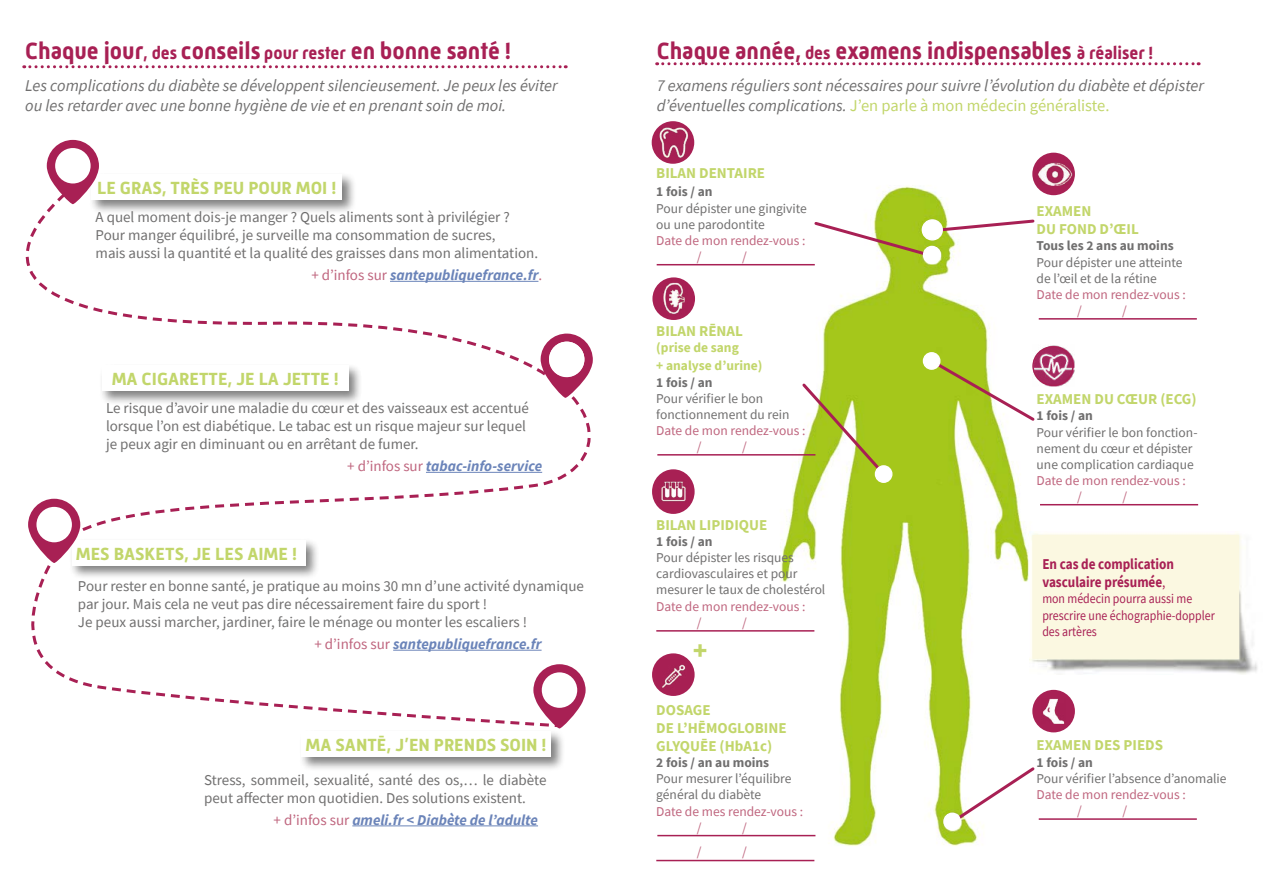
<style>
.page{position:relative;width:1263px;height:893px;background:#fff}
.page>*{position:absolute;margin:0;border:0;box-sizing:border-box;transform-origin:0 0}
.t1{font:700 27px "Mic 32 New";color:#c2d66b}
.t2{font:700 24px "Mic 32 New";color:#a82054;scale:.95 1}
.t3{font:700 18px "Mic 32 New";color:#c2d66b}
.t4{font:italic 16.5px/19.8px "Source Sans Pro";color:#706f6f}
.t5{font:15px/18px "Source Sans Pro";color:#706f6f}
.t6{font:italic 700 15px "Source Sans Pro";color:#6b84b9}
.t7{font:700 15px/18px "Source Sans Pro";color:#c2d66b}
.t8{font:700 15px/18px "Source Sans Pro";color:#a82054;scale:.88 1}
.t9{font:13.5px/16.2px "Source Sans Pro";color:#706f6f}
.t10{font:13.5px/16.2px "Source Sans Pro";color:#bf657e}
.t11{font:700 13.5px "Source Sans Pro";color:#706f6f}
.t12{font:13.5px/16.2px "Source Sans Pro";color:#a82054;scale:.88 1}
.t13{font:700 13.5px/18px "Source Sans Pro";color:#c2d66b}
.s1{font-size:18px}
.s2{font-weight:400;font-style:normal;color:#bf657e}
.s3{font-style:normal;color:#c2d66b}
.s4{font-weight:400}
</style>
<div class="page">
<img style="left:758px;top:185px;width:301px;height:661px">
<div style="left:89px;top:172px;width:267px;height:42px;background:#000;opacity:.5"></div>
<div style="left:91px;top:174px;width:251px;height:26px;background:#fff"></div>
<hr style="left:352px;top:825px;width:186px;height:1px;background:#6b84b9">
<div style="left:298px;top:729px;width:267px;height:42px;background:#000;opacity:.5"></div>
<div style="left:301px;top:731px;width:250px;height:26px;background:#fff"></div>
<svg style="left:541px;top:398px;width:50px;height:86px"></svg>
<svg style="left:102px;top:184px;width:439px;height:300px"></svg>
<svg style="left:25px;top:140px;width:248px;height:187px"></svg>
<svg style="left:24px;top:65px;width:542px;height:3px"></svg>
<svg style="left:540px;top:333px;width:53px;height:65px"></svg>
<div style="left:549px;top:342px;width:35px;height:35px;background:#fff;border-radius:50%"></div>
<svg style="left:28px;top:484px;width:558px;height:243px"></svg>
<svg style="left:48px;top:554px;width:514px;height:175px"></svg>
<div style="left:1032px;top:153px;width:43px;height:42px;background:#a82054;border-radius:50%"></div>
<img style="left:1038px;top:163px;width:34px;height:23px">
<div style="left:1032px;top:690px;width:43px;height:42px;background:#a82054;border-radius:50%"></div>
<img style="left:1043px;top:698px;width:22px;height:26px">
<img style="left:1032px;top:344px;width:43px;height:43px">
<img style="left:1029px;top:531px;width:229px;height:143px">
<div style="left:1033px;top:536px;width:205px;height:122px;background:#fbf8e1"></div>
<div style="left:1032px;top:535px;width:207px;height:124px;border:2px solid #fbf8e1"></div>
<div style="left:652px;top:469px;width:43px;height:45px;background:#a82054;border-radius:50%"></div>
<img style="left:661px;top:481px;width:25px;height:21px">
<div style="left:652px;top:653px;width:43px;height:43px;background:#a82054;border-radius:50%"></div>
<img style="left:656px;top:660px;width:34px;height:30px">
<div style="left:652px;top:121px;width:42px;height:43px;background:#a82054;border-radius:50%"></div>
<img style="left:657px;top:127px;width:33px;height:31px">
<svg style="left:812px;top:218px;width:224px;height:41px"></svg>
<svg style="left:927px;top:357px;width:110px;height:66px"></svg>
<div style="left:923px;top:353px;width:17px;height:16px;background:#fff;border-radius:50%"></div>
<div style="left:923px;top:352px;width:17px;height:18px;border:1px solid #fff;border-radius:50%"></div>
<svg style="left:949px;top:765px;width:88px;height:61px"></svg>
<div style="left:652px;top:277px;width:43px;height:43px;background:#a82054;border-radius:50%"></div>
<img style="left:660px;top:280px;width:27px;height:34px">
<svg style="left:800px;top:381px;width:88px;height:97px"></svg>
<div style="left:923px;top:246px;width:17px;height:17px;background:#fff;border-radius:50%"></div>
<div style="left:923px;top:246px;width:18px;height:18px;border:1px solid #fff;border-radius:50%"></div>
<div style="left:875px;top:466px;width:17px;height:16px;background:#fff;border-radius:50%"></div>
<div style="left:875px;top:465px;width:17px;height:18px;border:1px solid #fff;border-radius:50%"></div>
<div style="left:944px;top:813px;width:16px;height:17px;background:#fff;border-radius:50%"></div>
<div style="left:943px;top:813px;width:18px;height:17px;border:1px solid #fff;border-radius:50%"></div>
<div style="left:1032px;top:346px;width:42px;height:40px;border:1px solid #a82054;border-radius:50%"></div>
<svg style="left:657px;top:62px;width:542px;height:3px"></svg>
<hr style="left:657px;top:264px;width:158px;height:1px;background:#a82054">
<hr style="left:657px;top:454px;width:158px;height:2px;background:#a82054">
<hr style="left:656px;top:630px;width:158px;height:2px;background:#a82054">
<hr style="left:657px;top:835px;width:158px;height:1px;background:#a82054">
<hr style="left:1039px;top:318px;width:158px;height:2px;background:#a82054">
<hr style="left:1040px;top:504px;width:158px;height:1px;background:#a82054">
<hr style="left:1039px;top:818px;width:158px;height:2px;background:#a82054">
<hr style="left:656px;top:860px;width:158px;height:1px;background:#a82054">
<h2 class="t2" style="left:25px;top:37px;width:513px">Chaque jour<span class="s1">, des</span> conseils <span class="s1">pour rester</span> en bonne santé !</h2>
<p class="t4" style="left:25px;top:76px;width:534px">Les complications du diabète se développent silencieusement. Je peux les éviter ou les retarder avec une bonne hygiène de vie et en prenant soin de moi.</p>
<p class="t3" style="left:97px;top:177px;width:241px">LE GRAS, TRÈS PEU POUR MOI !</p>
<p class="t5" style="left:96px;top:208px;width:444px">A quel moment dois-je manger ? Quels aliments sont à privilégier ?<br>Pour manger équilibré, je surveille ma consommation de sucres,<br>mais aussi la quantité et la qualité des graisses dans mon alimentation.</p>
<p class="t6" style="left:311px;top:265px;width:232px"><span class="s2">+ d’infos sur</span> santepubliquefrance.fr<span class="s2">.</span></p>
<p class="t3" style="left:112px;top:369px;width:228px">MA CIGARETTE, JE LA JETTE !</p>
<p class="t5" style="left:106px;top:399px;width:424px">Le risque d’avoir une maladie du cœur et des vaisseaux est accentué lorsque l’on est diabétique. Le tabac est un risque majeur sur lequel je peux agir en diminuant ou en arrêtant de fumer.</p>
<p class="t6" style="left:347px;top:456px;width:196px"><span class="s2">+ d’infos sur</span> tabac-info-service</p>
<p class="t3" style="left:76px;top:543px;width:223px">MES BASKETS, JE LES AIME !</p>
<p class="t5" style="left:78px;top:577px;width:507px">Pour rester en bonne santé, je pratique au moins 30 mn d’une activité dynamique par jour. Mais cela ne veut pas dire nécessairement faire du sport !<br>Je peux aussi marcher, jardiner, faire le ménage ou monter les escaliers !</p>
<p class="t6" style="left:314px;top:634px;width:229px"><span class="s2">+ d’infos sur</span> santepubliquefrance.fr</p>
<p class="t3" style="left:306px;top:734px;width:242px">MA SANTĒ, J’EN PRENDS SOIN !</p>
<p class="t5" style="left:204px;top:770px;width:344px">Stress, sommeil, sexualité, santé des os,… le diabète peut affecter mon quotidien. Des solutions existent.</p>
<p class="t6" style="left:274px;top:810px;width:266px"><span class="s2">+ d’infos sur</span> ameli.fr &lt; Diabète de l’adulte</p>
<h2 class="t2" style="left:657px;top:37px;width:524px">Chaque année, <span class="s1">des</span> examens indispensables <span class="s1">à réaliser !</span></h2>
<p class="t4" style="left:657px;top:76px;width:549px">7 examens réguliers sont nécessaires pour suivre l’évolution du diabète et dépister d’éventuelles complications. <span class="s3">J’en parle à mon médecin généraliste.</span></p>
<p class="t7" style="left:656px;top:164px;width:110px">BILAN DENTAIRE</p>
<p class="t11" style="left:656px;top:183px;width:58px">1 fois / an</p>
<p class="t9" style="left:656px;top:200px;width:152px">Pour dépister une gingivite ou une parodontite</p>
<p class="t10" style="left:697px;top:232px;width:110px;text-indent:-40px">Date de mon rendez-vous : /</p>
<p class="t10" style="left:742px;top:249px;width:6px">/</p>
<p class="t7" style="left:656px;top:322px;width:88px">BILAN RĒNAL</p>
<p class="t13" style="left:656px;top:339px;width:108px">(prise de sang<br>+ analyse d’urine)</p>
<p class="t11" style="left:656px;top:373px;width:58px">1 fois / an</p>
<p class="t9" style="left:656px;top:390px;width:135px">Pour vérifier le bon fonctionnement du rein</p>
<p class="t10" style="left:697px;top:423px;width:110px;text-indent:-40px">Date de mon rendez-vous : /</p>
<p class="t10" style="left:742px;top:439px;width:6px">/</p>
<p class="t7" style="left:656px;top:515px;width:113px">BILAN LIPIDIQUE</p>
<p class="t11" style="left:656px;top:532px;width:58px">1 fois / an</p>
<p class="t9" style="left:656px;top:549px;width:171px">Pour dépister les risques cardiovasculaires et pour mesurer le taux de cholestérol</p>
<p class="t10" style="left:697px;top:598px;width:110px;text-indent:-40px">Date de mon rendez-vous : /</p>
<p class="t10" style="left:742px;top:614px;width:6px">/</p>
<h1 class="t1" style="left:692px;top:633px;width:17px">+</h1>
<p class="t7" style="left:656px;top:700px;width:132px">DOSAGE<br>DE L’HĒMOGLOBINE<br>GLYQUĒE (HbA1c)</p>
<p class="t11" style="left:656px;top:753px;width:114px">2 fois / an au moins</p>
<p class="t9" style="left:656px;top:770px;width:137px">Pour mesurer l’équilibre général du diabète</p>
<p class="t10" style="left:697px;top:803px;width:108px;text-indent:-40px">Date de mes rendez-vous : /</p>
<p class="t10" style="left:742px;top:819px;width:6px">/</p>
<p class="t10" style="left:697px;top:844px;width:6px">/</p>
<p class="t10" style="left:742px;top:844px;width:6px">/</p>
<p class="t7" style="left:1036px;top:202px;width:104px">EXAMEN<br>DU FOND D’ŒIL</p>
<p class="t11" style="left:1036px;top:237px;width:139px">Tous les 2 ans au moins</p>
<p class="t9" style="left:1036px;top:254px;width:148px">Pour dépister une atteinte de l’œil et de la rétine</p>
<p class="t10" style="left:1077px;top:286px;width:110px;text-indent:-40px">Date de mon rendez-vous : /</p>
<p class="t10" style="left:1122px;top:302px;width:6px">/</p>
<p class="t7" style="left:1036px;top:390px;width:162px">EXAMEN DU CŒUR (ECG)</p>
<p class="t11" style="left:1036px;top:407px;width:58px">1 fois / an</p>
<p class="t9" style="left:1036px;top:424px;width:162px">Pour vérifier le bon fonction&shy;nement du cœur et dépister une complication cardiaque</p>
<p class="t10" style="left:1077px;top:472px;width:110px;text-indent:-40px">Date de mon rendez-vous : /</p>
<p class="t10" style="left:1122px;top:489px;width:6px">/</p>
<p class="t8" style="left:1042px;top:555px;width:151px">En cas de complication vasculaire présumée<span class="s4">,</span></p>
<p class="t12" style="left:1042px;top:591px;width:197px">mon médecin pourra aussi me prescrire une échographie-doppler des artères</p>
<p class="t7" style="left:1036px;top:736px;width:128px">EXAMEN DES PIEDS</p>
<p class="t11" style="left:1036px;top:753px;width:58px">1 fois / an</p>
<p class="t9" style="left:1036px;top:770px;width:192px">Pour vérifier l’absence d’anomalie</p>
<p class="t10" style="left:1077px;top:786px;width:110px;text-indent:-40px">Date de mon rendez-vous : /</p>
<p class="t10" style="left:1122px;top:802px;width:6px">/</p>
</div>
